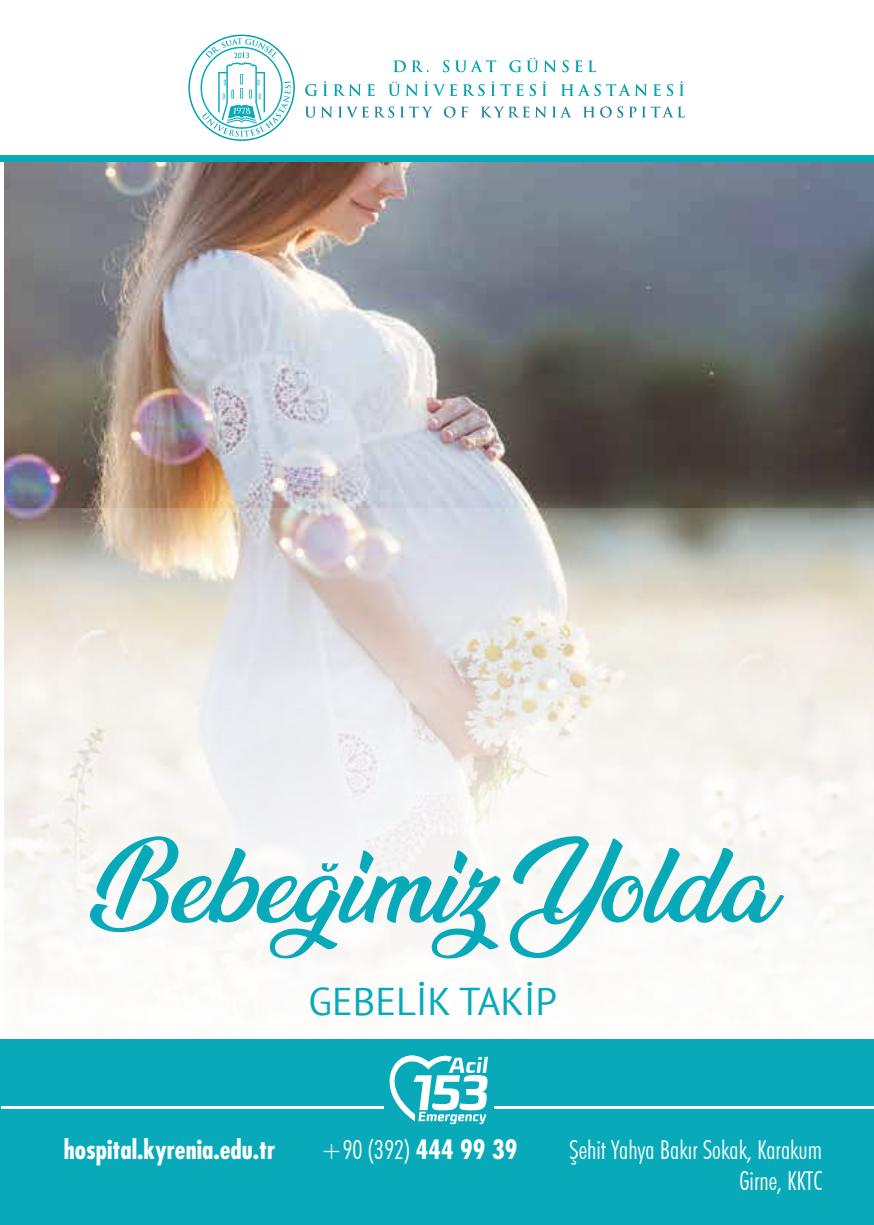
<style>
.page{position:relative;width:874px;height:1225px;background:#fff}
.page>*{position:absolute;margin:0;border:0;box-sizing:border-box;transform-origin:0 0}
.t1{font:900 92.4px "Ananda";color:#08aab9}
.t2{font:38.6px "PT Sans";color:#08aab9}
.t3{font:300 condensed 26px/31.2px "Futura BT";color:#fff;text-align:right}
.t4{font:700 condensed 26px "Futura LT";color:#fff}
.s1{font-family:"Futura LT";font-weight:700}
</style>
<div class="page">
<img style="left:5px;top:162px;width:868px;height:347px">
<svg style="left:4px;top:509px;width:869px;height:471px"></svg>
<div style="left:0;top:156px;width:873px;height:6px;background:#08aab9"></div>
<div style="left:188px;top:35px;width:107px;height:106px;border:2px solid #00a2ae;border-radius:50%"></div>
<svg style="left:202px;top:38px;width:88px;height:99px"></svg>
<svg style="left:393px;top:60px;width:12px;height:12px"></svg>
<svg style="left:411px;top:60px;width:17px;height:12px"></svg>
<svg style="left:443px;top:60px;width:53px;height:12px"></svg>
<svg style="left:509px;top:58px;width:47px;height:14px"></svg>
<svg style="left:562px;top:60px;width:6px;height:12px"></svg>
<svg style="left:574px;top:60px;width:8px;height:12px"></svg>
<svg style="left:588px;top:60px;width:8px;height:12px"></svg>
<svg style="left:305px;top:84px;width:12px;height:12px"></svg>
<svg style="left:323px;top:81px;width:4px;height:15px"></svg>
<svg style="left:333px;top:84px;width:28px;height:12px"></svg>
<svg style="left:367px;top:84px;width:7px;height:12px"></svg>
<svg style="left:388px;top:82px;width:30px;height:14px"></svg>
<svg style="left:424px;top:81px;width:60px;height:15px"></svg>
<svg style="left:490px;top:81px;width:33px;height:15px"></svg>
<svg style="left:529px;top:84px;width:6px;height:12px"></svg>
<svg style="left:542px;top:81px;width:4px;height:15px"></svg>
<svg style="left:561px;top:84px;width:99px;height:12px"></svg>
<svg style="left:666px;top:84px;width:7px;height:12px"></svg>
<svg style="left:679px;top:81px;width:5px;height:15px"></svg>
<svg style="left:304px;top:106px;width:28px;height:12px"></svg>
<svg style="left:338px;top:107px;width:30px;height:11px"></svg>
<svg style="left:374px;top:106px;width:20px;height:12px"></svg>
<svg style="left:400px;top:106px;width:32px;height:11px"></svg>
<svg style="left:443px;top:106px;width:24px;height:12px"></svg>
<svg style="left:480px;top:106px;width:91px;height:12px"></svg>
<svg style="left:583px;top:106px;width:28px;height:12px"></svg>
<svg style="left:617px;top:106px;width:67px;height:12px"></svg>
<div style="left:0;top:1039px;width:873px;height:186px;background:#08aab9"></div>
<svg style="left:372px;top:1055px;width:116px;height:69px"></svg>
<hr style="left:2px;top:1106px;width:381px;height:2px;background:#fff">
<hr style="left:494px;top:1106px;width:379px;height:2px;background:#fff">
<h1 class="t1" style="left:97px;top:836px;width:679px">Bebeğimiz Yolda</h1>
<h2 class="t2" style="left:308px;top:977px;width:250px">GEBELİK TAKİP</h2>
<p class="t4" style="left:64px;top:1132px;width:213px">hospital.kyrenia.edu.tr</p>
<p class="t3" style="left:320px;top:1133px;width:198px">+90 (392) <span class="s1">444 99 39</span></p>
<p class="t3" style="left:569px;top:1133px;width:254px">Şehit Yahya Bakır Sokak, Karakum<br>Girne, KKTC</p>
</div>
